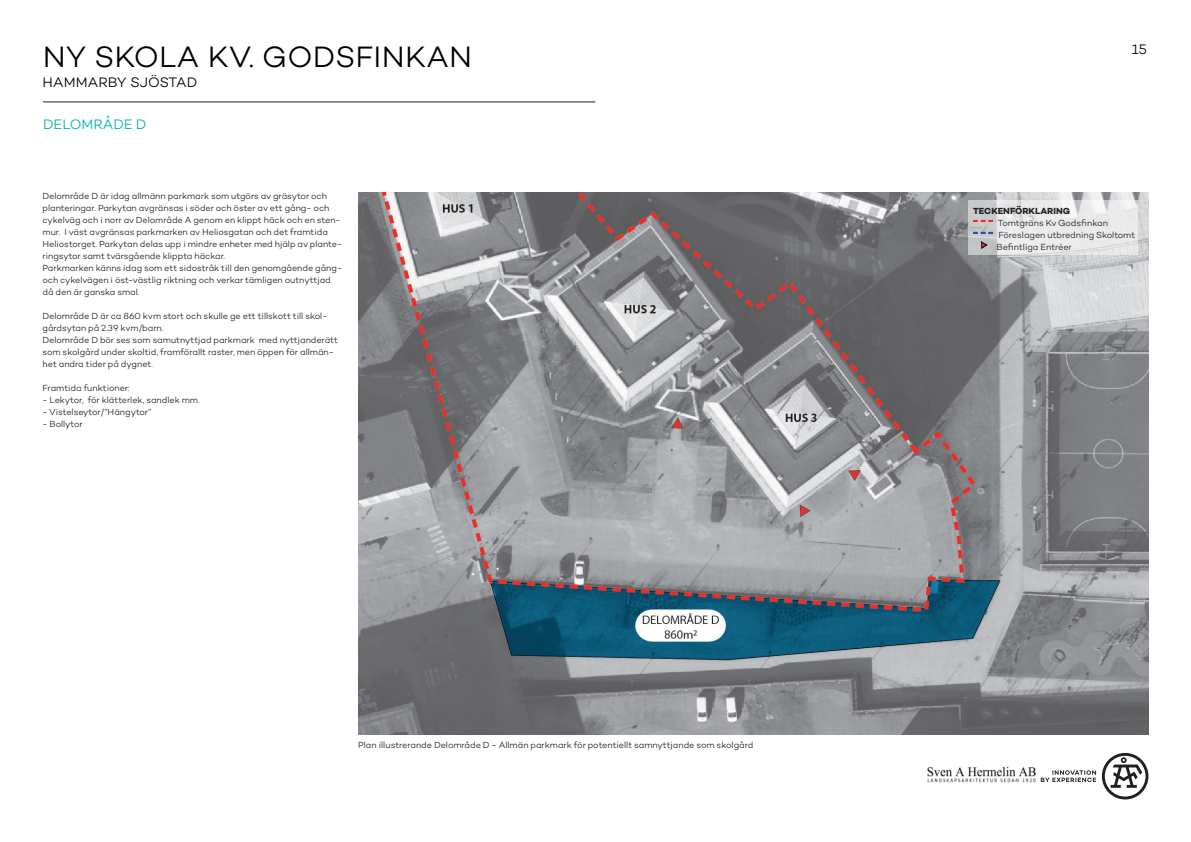
<style>
.page{position:relative;width:1191px;height:842px;background:#fff}
.page>*{position:absolute;margin:0;border:0;box-sizing:border-box;transform-origin:0 0}
.t1{font:300 30px "Campton";letter-spacing:.01em;color:#000001}
.t2{font:300 14px "Campton";color:#000001}
.Brödtext{font:300 14px "Campton";color:#00b2ad}
.Brödtext-2{font:300 9px/12px "Campton";letter-spacing:-.005em;color:#231f20}
.Brödtext-3{font:700 9px "Campton";color:#231f20}
</style>
<div class="page">
<hr style="left:43px;top:102px;width:552px;height:1px;background:#231f20">
<img style="left:358px;top:193px;width:790px;height:541px">
<svg style="left:1040px;top:753px;width:108px;height:46px"></svg>
<img style="left:927px;top:766px;width:108px;height:17px">
<svg style="left:968px;top:200px;width:169px;height:55px;background:#e3e3e4"></svg>
<svg style="left:973px;top:220px;width:20px;height:2px"></svg>
<svg style="left:973px;top:232px;width:20px;height:2px"></svg>
<svg style="left:981px;top:242px;width:6px;height:6px"></svg>
<h1 class="t1" style="left:43px;top:38px;width:431px">NY SKOLA KV. GODSFINKAN</h1>
<h2 class="t2" style="left:43px;top:73px;width:156px">HAMMARBY SJÖSTAD</h2>
<p class="Brödtext" style="left:43px;top:116px;width:105px">DELOMRÅDE D</p>
<p class="Brödtext-2" style="left:43px;top:190px;width:301px">Delområde D är idag allmänn parkmark som utgörs av gräsytor och planteringar. Parkytan avgränsas i söder och öster av ett gång- och cykelväg och i norr av Delområde A genom en klippt häck och en sten&shy;mur. I väst avgränsas parkmarken av Heliosgatan och det framtida Heliostorget. Parkytan delas upp i mindre enheter med hjälp av plante&shy;ringsytor samt tvärsgående klippta häckar.</p>
<p class="Brödtext-2" style="left:43px;top:262px;width:301px">Parkmarken känns idag som ett sidostråk till den genomgående gång&shy;och cykelvägen i öst-västlig riktning och verkar tämligen outnyttjad då den är ganska smal.</p>
<p class="Brödtext-2" style="left:43px;top:310px;width:286px">Delområde D är ca 860 kvm stort och skulle ge ett tillskott till skol&shy;gårdsytan på 2.39 kvm/barn.</p>
<p class="Brödtext-2" style="left:43px;top:334px;width:297px">Delområde D bör ses som samutnyttjad parkmark med nyttjanderätt som skolgård under skoltid, framförallt raster, men öppen för allmän&shy;het andra tider på dygnet.</p>
<p class="Brödtext-2" style="left:43px;top:382px;width:89px">Framtida funktioner:</p>
<p class="Brödtext-2" style="left:43px;top:394px;width:159px">- Lekytor, för klätterlek, sandlek mm.</p>
<p class="Brödtext-2" style="left:43px;top:406px;width:110px">- Vistelseytor/”Hängytor”</p>
<p class="Brödtext-2" style="left:43px;top:418px;width:42px">- Bollytor</p>
<p class="Brödtext-2" style="left:358px;top:739px;width:396px">Plan illustrerande Delområde D - Allmän parkmark för potentiellt samnyttjande som skolgård</p>
<h2 class="t2" style="left:1131px;top:41px;width:17px">15</h2>
<p class="Brödtext-3" style="left:973px;top:205px;width:98px">TECKENFÖRKLARING</p>
<p class="Brödtext-2" style="left:998px;top:216px;width:112px">Tomtgräns Kv Godsfinkan</p>
<p class="Brödtext-2" style="left:998px;top:228px;width:138px">Föreslagen utbredning Skoltomt</p>
<p class="Brödtext-2" style="left:996px;top:240px;width:77px">Befintliga Entréer</p>
</div>
